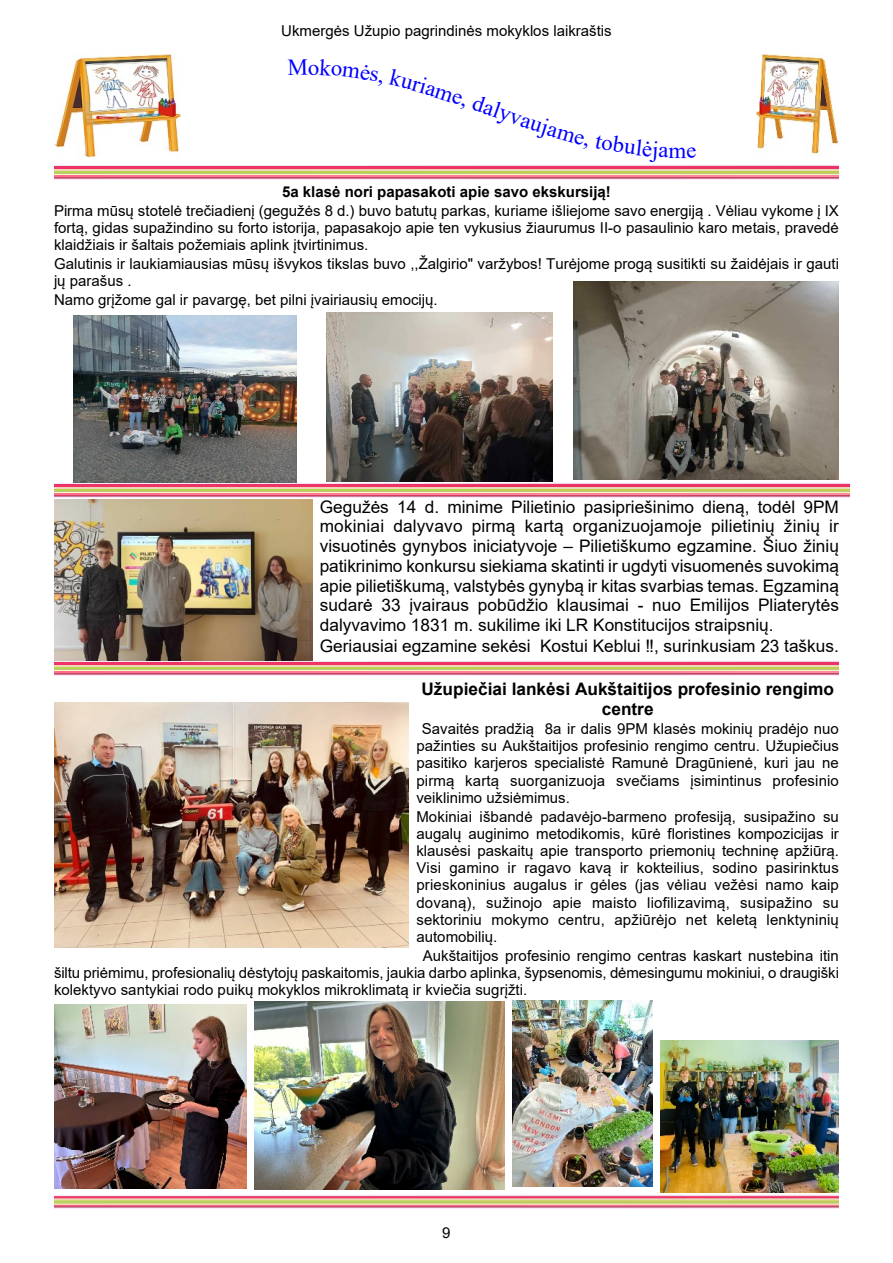
<style>
.page{position:relative;width:893px;height:1263px;background:#fff}
.page>*{position:absolute;margin:0;border:0;box-sizing:border-box;transform-origin:0 0}
.t1{font:22.95px "Times New Roman";color:#00f}
.t2{font:17.25px/20px "Arial";color:#000}
.t3{font:700 17.25px/19.8px "Arial";color:#000;text-align:center}
.t4{font:15px/17.2px "Arial";color:#000;text-align:justify}
.t5{font:700 15px "Arial";color:#000}
</style>
<div class="page">
<img style="left:757px;top:54px;width:82px;height:103px">
<img style="left:54px;top:54px;width:127px;height:104px">
<img style="left:54px;top:165px;width:785px;height:14px">
<img style="left:54px;top:1195px;width:785px;height:14px">
<img style="left:54px;top:661px;width:785px;height:14px">
<img style="left:54px;top:483px;width:796px;height:14px">
<img style="left:73px;top:316px;width:224px;height:167px">
<img style="left:327px;top:313px;width:225px;height:169px">
<img style="left:573px;top:281px;width:266px;height:199px">
<img style="left:54px;top:500px;width:258px;height:161px">
<img style="left:54px;top:702px;width:355px;height:245px">
<img style="left:54px;top:1004px;width:192px;height:185px">
<img style="left:254px;top:1001px;width:251px;height:188px">
<img style="left:513px;top:1000px;width:139px;height:186px">
<img style="left:661px;top:1040px;width:178px;height:152px">
<p class="t4" style="left:281px;top:24px;width:332px">Ukmergės Užupio pagrindinės mokyklos laikraštis</p>
<h1 class="t1" style="left:456px;top:87px;width:84px;rotate:19deg">e, dalyva</h1>
<h1 class="t1" style="left:668px;top:142px;width:19px">m</h1>
<p class="t5" style="left:282px;top:186px;width:330px">5a klasė nori papasakoti apie savo ekskursiją!</p>
<p class="t4" style="left:54px;top:203px;width:786px">Pirma mūsų stotelė trečiadienį (gegužės 8 d.) buvo batutų parkas, kuriame išliejome savo energiją . Vėliau vykome į IX fortą, gidas supažindino su forto istorija, papasakojo apie ten vykusius žiaurumus II-o pasaulinio karo metais, pravedė klaidžiais ir šaltais požemiais aplink įtvirtinimus.</p>
<p class="t4" style="left:54px;top:256px;width:786px">Galutinis ir laukiamiausias mūsų išvykos tikslas buvo ,,Žalgirio" varžybos! Turėjome progą susitikti su žaidėjais ir gauti jų parašus .</p>
<p class="t4" style="left:54px;top:292px;width:385px">Namo grįžome gal ir pavargę, bet pilni įvairiausių emocijų.</p>
<p class="t2" style="left:320px;top:498px;width:521px">Gegužės 14 d. minime Pilietinio pasipriešinimo dieną, todėl 9PM mokiniai dalyvavo pirmą kartą organizuojamoje pilietinių žinių ir visuotinės gynybos iniciatyvoje – Pilietiškumo egzamine. Šiuo žinių patikrinimo konkursu siekiama skatinti ir ugdyti visuomenės suvokimą apie pilietiškumą, valstybės gynybą ir kitas svarbias temas. Egzaminą sudarė 33 įvairaus pobūdžio klausimai - nuo Emilijos Pliaterytės dalyvavimo 1831 m. sukilime iki LR Konstitucijos straipsnių.<br>Geriausiai egzamine sekėsi Kostui Keblui !!, surinkusiam 23 taškus.</p>
<p class="t3" style="left:421px;top:681px;width:414px">Užupiečiai lankėsi Aukštaitijos profesinio rengimo centre</p>
<p class="t4" style="left:416px;top:721px;width:424px;text-indent:5px">Savaitės pradžią 8a ir dalis 9PM klasės mokinių pradėjo nuo pažinties su Aukštaitijos profesinio rengimo centru. Užupiečius pasitiko karjeros specialistė Ramunė Dragūnienė, kuri jau ne pirmą kartą suorganizuoja svečiams įsimintinus profesinio veiklinimo užsiėmimus.</p>
<p class="t4" style="left:416px;top:809px;width:424px">Mokiniai išbandė padavėjo-barmeno profesiją, susipažino su augalų auginimo metodikomis, kūrė floristines kompozicijas ir klausėsi paskaitų apie transporto priemonių techninę apžiūrą.<br>Visi gamino ir ragavo kavą ir kokteilius, sodino pasirinktus prieskoninius augalus ir gėles (jas vėliau vežėsi namo kaip dovaną), sužinojo apie maisto liofilizavimą, susipažino su sektoriniu mokymo centru, apžiūrėjo net keletą lenktyninių automobilių.</p>
<p class="t4" style="left:54px;top:948px;width:786px;text-indent:369px">Aukštaitijos profesinio rengimo centras kaskart nustebina itin šiltu priėmimu, profesionalių dėstytojų paskaitomis, jaukia darbo aplinka, šypsenomis, dėmesingumu mokiniui, o draugiški kolektyvo santykiai rodo puikų mokyklos mikroklimatą ir kviečia sugrįžti.</p>
<p class="t4" style="left:442px;top:1225px;width:10px">9</p>
</div>
